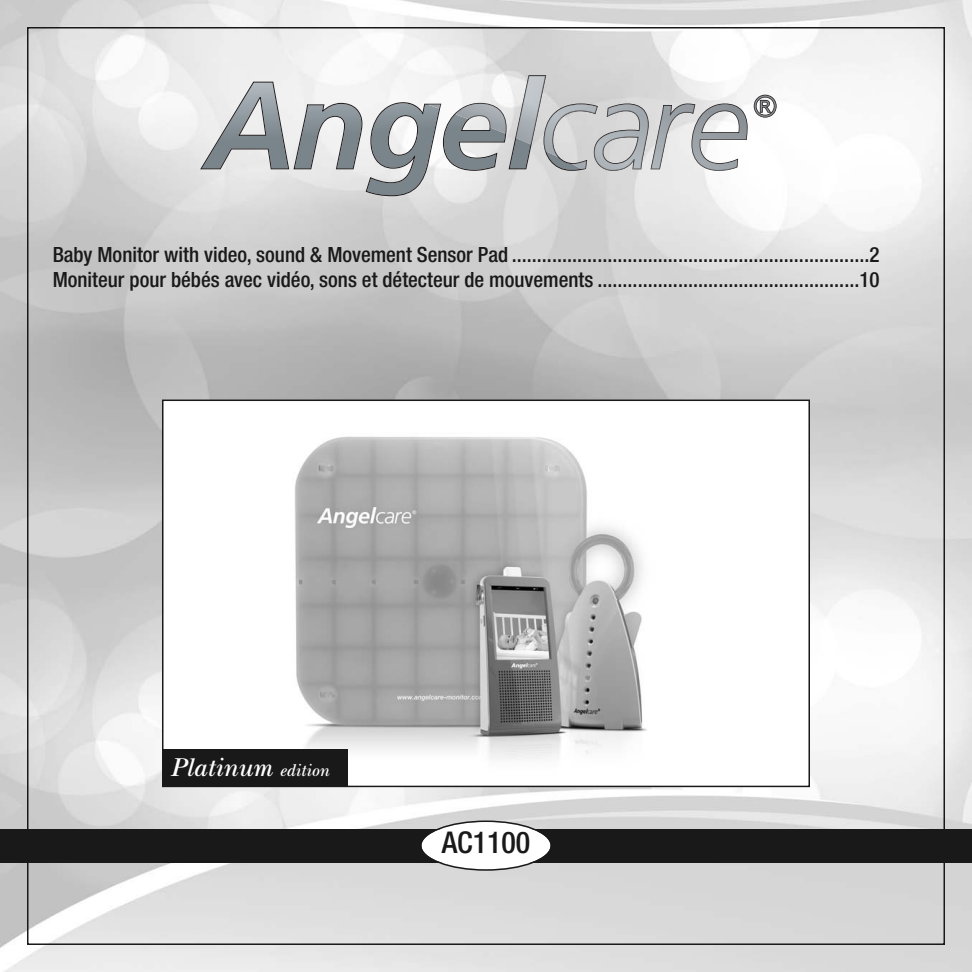
<style>
.page{position:relative;width:972px;height:972px;background:#fff}
.page>*{position:absolute;margin:0;border:0;box-sizing:border-box;transform-origin:0 0}
.t1{font:500 condensed 30px "Helvetica Neue";color:#191919}
.t2{font:italic 600 27px "New Baskerville Std";color:#fff}
.t3{font:500 condensed 21px/25.2px "Helvetica Neue";color:#191919}
.s1{font-size:18px}
</style>
<div class="page">
<img style="left:0;top:0;width:972px;height:972px">
<svg style="left:200px;top:75px;width:577px;height:121px"></svg>
<svg style="left:516px;top:76px;width:231px;height:94px;background:#c7c9ca"></svg>
<svg style="left:455px;top:104px;width:51px;height:30px;background:#a8adb0"></svg>
<svg style="left:754px;top:95px;width:22px;height:22px"></svg>
<svg style="left:427px;top:104px;width:14px;height:5px"></svg>
<div style="left:0;top:830px;width:972px;height:33px;background:#191919"></div>
<svg style="left:420px;top:820px;width:132px;height:51px"></svg>
<div style="left:163px;top:401px;width:645px;height:385px;background:#fff"></div>
<img style="left:281px;top:436px;width:366px;height:324px">
<div style="left:162px;top:400px;width:648px;height:387px;border:2px solid #191919"></div>
<div style="left:162px;top:750px;width:186px;height:37px;background:#191919"></div>
<p class="t3" style="left:53px;top:243px;width:828px">Baby Monitor with video, sound &amp; Movement Sensor Pad .......................................................................2<br>Moniteur pour bébés avec vidéo, sons et détecteur de mouvements ....................................................10</p>
<p class="t2" style="left:172px;top:759px;width:160px">Platinum <span class="s1">edition</span></p>
<h1 class="t1" style="left:442px;top:832px;width:90px">AC1100</h1>
</div>
